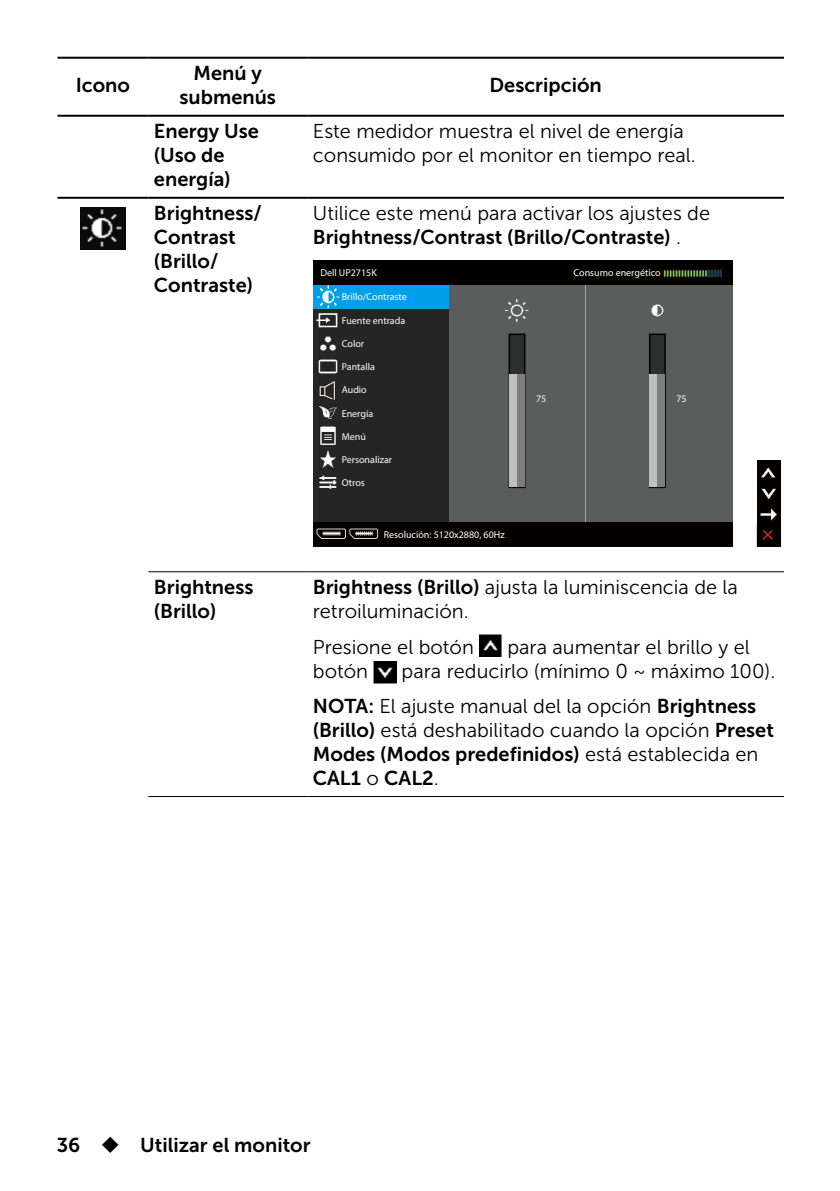
<style>
.page{position:relative;width:840px;height:1191px;background:#fff}
.page>*{position:absolute;margin:0;border:0;box-sizing:border-box;transform-origin:0 0}
.t1{font:20px/24px "Museo Sans For Dell 300";color:#000}
.t2{font:20px/24px "Museo Sans For Dell 700";color:#000}
.t3{font:10px "Museo Sans For Dell 500";color:#fff}
.s1{font-family:"Museo Sans For Dell 300"}
.s2{font-family:"Museo Sans For Dell 700"}
</style>
<div class="page">
<hr style="left:148px;top:571px;width:159px;height:1px;background:#000">
<hr style="left:307px;top:571px;width:476px;height:1px;background:#000">
<hr style="left:148px;top:796px;width:159px;height:1px;background:#000">
<hr style="left:307px;top:796px;width:476px;height:1px;background:#000">
<hr style="left:57px;top:57px;width:91px;height:2px;background:#000">
<hr style="left:148px;top:57px;width:159px;height:2px;background:#000">
<hr style="left:307px;top:57px;width:476px;height:2px;background:#000">
<hr style="left:57px;top:115px;width:91px;height:2px;background:#000">
<hr style="left:148px;top:115px;width:159px;height:2px;background:#000">
<hr style="left:307px;top:115px;width:476px;height:2px;background:#000">
<hr style="left:57px;top:197px;width:91px;height:2px;background:#000">
<hr style="left:148px;top:197px;width:159px;height:2px;background:#000">
<hr style="left:307px;top:197px;width:476px;height:2px;background:#000">
<img style="left:80px;top:207px;width:45px;height:43px">
<div style="left:313px;top:260px;width:419px;height:286px;background:#040000"></div>
<div style="left:313px;top:285px;width:419px;height:236px;background:#252525"></div>
<div style="left:448px;top:285px;width:284px;height:236px;background:#5b5c5c"></div>
<hr style="left:584px;top:285px;width:1px;height:236px;background:#9fa0a0">
<svg style="left:508px;top:333px;width:17px;height:155px"></svg>
<div style="left:509px;top:374px;width:15px;height:113px;background:#c1c0c0"></div>
<div style="left:516px;top:374px;width:8px;height:113px;background:#7e7e7f"></div>
<div style="left:313px;top:286px;width:135px;height:23px;background:#00a0e9"></div>
<img style="left:316px;top:286px;width:23px;height:88px">
<svg style="left:316px;top:332px;width:23px;height:1px"></svg>
<svg style="left:316px;top:355px;width:23px;height:1px"></svg>
<img style="left:319px;top:381px;width:18px;height:108px">
<svg style="left:319px;top:424px;width:18px;height:1px"></svg>
<svg style="left:649px;top:333px;width:16px;height:155px"></svg>
<div style="left:649px;top:374px;width:15px;height:113px;background:#c1c0c0"></div>
<div style="left:657px;top:374px;width:8px;height:113px;background:#7e7e7f"></div>
<img style="left:663px;top:269px;width:59px;height:9px">
<div style="left:756px;top:460px;width:24px;height:86px;background:#040000"></div>
<img style="left:756px;top:484px;width:20px;height:19px">
<img style="left:756px;top:461px;width:20px;height:21px">
<img style="left:756px;top:505px;width:21px;height:35px">
<svg style="left:756px;top:526px;width:1px;height:20px"></svg>
<img style="left:756px;top:524px;width:21px;height:2px">
<img style="left:505px;top:299px;width:23px;height:23px">
<img style="left:651px;top:304px;width:13px;height:13px">
<img style="left:319px;top:399px;width:18px;height:3px">
<img style="left:316px;top:528px;width:30px;height:11px">
<img style="left:349px;top:528px;width:30px;height:11px">
<svg style="left:316px;top:309px;width:23px;height:1px"></svg>
<img style="left:479px;top:634px;width:22px;height:22px">
<img style="left:373px;top:661px;width:23px;height:22px">
<p class="t2" style="left:76px;top:73px;width:56px">Icono</p>
<p class="t2" style="left:179px;top:61px;width:98px;text-align:center">Menú y submenús</p>
<p class="t2" style="left:489px;top:73px;width:114px">Descripción</p>
<p class="t2" style="left:154px;top:119px;width:106px">Energy Use (Uso de energía)</p>
<p class="t1" style="left:313px;top:120px;width:384px">Este medidor muestra el nivel de energía consumido por el monitor en tiempo real.</p>
<p class="t2" style="left:154px;top:201px;width:109px">Brightness/<br>Contrast (Brillo/<br>Contraste)</p>
<p class="t1" style="left:313px;top:202px;width:398px">Utilice este menú para activar los ajustes de</p>
<p class="t2" style="left:313px;top:225px;width:369px">Brightness/Contrast (Brillo/Contraste) <span class="s1">.</span></p>
<p class="t3" style="left:320px;top:266px;width:58px">Dell UP2715K</p>
<p class="t3" style="left:573px;top:266px;width:89px">Consumo energético</p>
<p class="t3" style="left:341px;top:291px;width:66px">Brillo/Contraste</p>
<p class="t3" style="left:341px;top:314px;width:65px">Fuente entrada</p>
<p class="t3" style="left:341px;top:337px;width:24px">Color</p>
<p class="t3" style="left:341px;top:360px;width:35px">Pantalla</p>
<p class="t3" style="left:341px;top:384px;width:26px">Audio</p>
<p class="t3" style="left:341px;top:407px;width:33px">Energía</p>
<p class="t3" style="left:341px;top:430px;width:26px">Menú</p>
<p class="t3" style="left:341px;top:453px;width:52px">Personalizar</p>
<p class="t3" style="left:341px;top:477px;width:24px">Otros</p>
<p class="t3" style="left:383px;top:528px;width:122px">Resolución: 5120x2880, 60Hz</p>
<p class="t3" style="left:535px;top:393px;width:12px">75</p>
<p class="t3" style="left:676px;top:393px;width:12px">75</p>
<p class="t2" style="left:154px;top:575px;width:101px">Brightness (Brillo)</p>
<p class="t1" style="left:313px;top:575px;width:426px"><span class="s2">Brightness (Brillo)</span> ajusta la luminiscencia de la retroiluminación.</p>
<p class="t1" style="left:313px;top:635px;width:162px">Presione el botón</p>
<p class="t1" style="left:507px;top:635px;width:244px">para aumentar el brillo y el</p>
<p class="t1" style="left:313px;top:659px;width:57px">botón</p>
<p class="t1" style="left:313px;top:653px;width:463px;line-height:35.4px;text-indent:89px">para reducirlo (mínimo 0 ~ máximo 100).<br><span class="s2">NOTA:</span> El ajuste manual del la opción <span class="s2">Brightness</span></p>
<p class="t1" style="left:313px;top:718px;width:462px"><span class="s2">(Brillo)</span> está deshabilitado cuando la opción <span class="s2">Preset</span></p>
<p class="t2" style="left:313px;top:742px;width:447px">Modes (Modos predefinidos) <span class="s1">está establecida en<br></span>CAL1 <span class="s1">o</span> CAL2<span class="s1">.</span></p>
<p class="t2" style="left:57px;top:1132px;width:255px">36 ◆ Utilizar el monitor</p>
</div>
